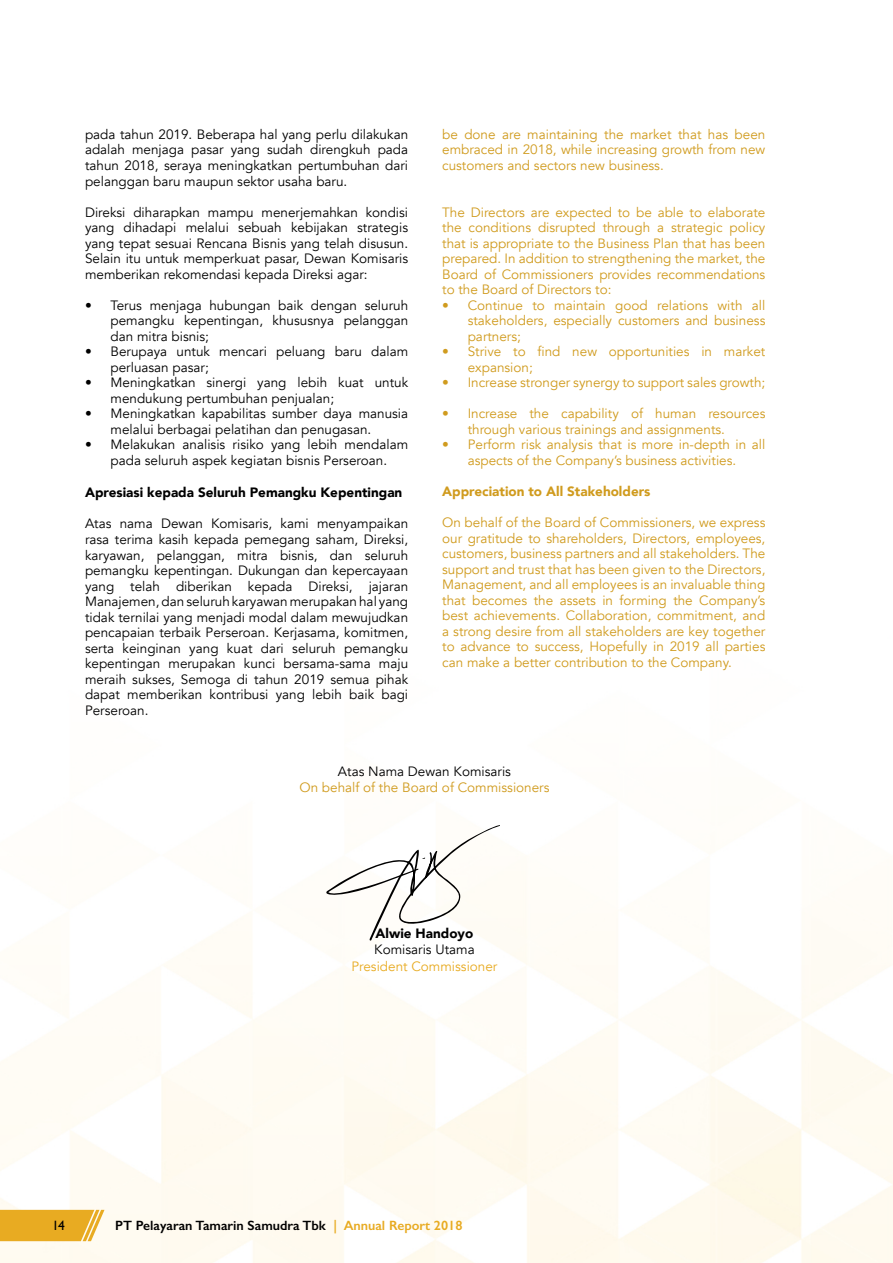
<style>
.page{position:relative;width:893px;height:1263px;background:#fff}
.page>*{position:absolute;margin:0;border:0;box-sizing:border-box;transform-origin:0 0}
.t1{font:13.5px/15.6px "Avenir";color:#000;text-align:justify}
.t2{font:13.5px/15.6px "Avenir";color:#d09b1e;text-align:justify}
.t3{font:900 13.5px "Avenir";color:#000}
.t4{font:600 13.5px "Gill Sans";color:#000}
.t5{font:900 13.5px "Avenir";color:#d09b1e}
.t6{font:13.5px "Avenir";color:#e8ab22}
.t7{font:13.5px "Gill Sans";color:#000}
.s1{color:#e8ab22}
</style>
<div class="page">
<svg style="left:0;top:1210px;width:104px;height:31px;background:#eab234"></svg>
<svg style="left:326px;top:825px;width:174px;height:116px"></svg>
<p class="t1" style="left:85px;top:127px;width:325px">pada tahun 2019. Beberapa hal yang perlu dilakukan adalah menjaga pasar yang sudah direngkuh pada tahun 2018, seraya meningkatkan pertumbuhan dari pelanggan baru maupun sektor usaha baru.</p>
<p class="t1" style="left:85px;top:204px;width:325px">Direksi diharapkan mampu menerjemahkan kondisi yang dihadapi melalui sebuah kebijakan strategis yang tepat sesuai Rencana Bisnis yang telah disusun.<br>Selain itu untuk memperkuat pasar, Dewan Komisaris memberikan rekomendasi kepada Direksi agar:</p>
<p class="t1" style="left:111px;top:298px;width:299px;text-indent:-26px">• Terus menjaga hubungan baik dengan seluruh pemangku kepentingan, khususnya pelanggan dan mitra bisnis;</p>
<p class="t1" style="left:111px;top:344px;width:299px;text-indent:-26px">• Berupaya untuk mencari peluang baru dalam perluasan pasar;</p>
<p class="t1" style="left:111px;top:375px;width:299px;text-indent:-26px">• Meningkatkan sinergi yang lebih kuat untuk mendukung pertumbuhan penjualan;</p>
<p class="t1" style="left:111px;top:406px;width:299px;text-indent:-26px">• Meningkatkan kapabilitas sumber daya manusia melalui berbagai pelatihan dan penugasan.</p>
<p class="t1" style="left:85px;top:437px;width:325px;text-align:center">• Melakukan analisis risiko yang lebih mendalam pada seluruh aspek kegiatan bisnis Perseroan.</p>
<p class="t3" style="left:85px;top:480px;width:319px">Apresiasi kepada Seluruh Pemangku Kepentingan</p>
<p class="t1" style="left:85px;top:516px;width:325px">Atas nama Dewan Komisaris, kami menyampaikan rasa terima kasih kepada pemegang saham, Direksi, karyawan, pelanggan, mitra bisnis, dan seluruh pemangku kepentingan. Dukungan dan kepercayaan yang telah diberikan kepada Direksi, jajaran Manajemen, dan seluruh karyawan merupakan hal yang tidak ternilai yang menjadi modal dalam mewujudkan pencapaian terbaik Perseroan. Kerjasama, komitmen, serta keinginan yang kuat dari seluruh pemangku kepentingan merupakan kunci bersama-sama maju meraih sukses, Semoga di tahun 2019 semua pihak dapat memberikan kontribusi yang lebih baik bagi Perseroan.</p>
<p class="t2" style="left:442px;top:127px;width:325px">be done are maintaining the market that has been embraced in 2018, while increasing growth from new customers and sectors new business.</p>
<p class="t2" style="left:442px;top:204px;width:325px">The Directors are expected to be able to elaborate the conditions disrupted through a strategic policy that is appropriate to the Business Plan that has been prepared. In addition to strengthening the market, the Board of Commissioners provides recommendations to the Board of Directors to:</p>
<p class="t2" style="left:468px;top:298px;width:299px;text-indent:-26px">• Continue to maintain good relations with all stakeholders, especially customers and business partners;</p>
<p class="t2" style="left:468px;top:344px;width:299px;text-indent:-26px">• Strive to find new opportunities in market expansion;</p>
<p class="t2" style="left:442px;top:375px;width:325px">• Increase stronger synergy to support sales growth;</p>
<p class="t2" style="left:468px;top:406px;width:299px;text-indent:-26px">• Increase the capability of human resources through various trainings and assignments.</p>
<p class="t2" style="left:442px;top:437px;width:325px;text-align:center">• Perform risk analysis that is more in-depth in all aspects of the Company’s business activities.</p>
<p class="t5" style="left:442px;top:480px;width:210px">Appreciation to All Stakeholders</p>
<p class="t2" style="left:442px;top:515px;width:325px">On behalf of the Board of Commissioners, we express our gratitude to shareholders, Directors, employees, customers, business partners and all stakeholders. The support and trust that has been given to the Directors, Management, and all employees is an invaluable thing that becomes the assets in forming the Company’s best achievements. Collaboration, commitment, and a strong desire from all stakeholders are key together to advance to success, Hopefully in 2019 all parties can make a better contribution to the Company.</p>
<p class="t1" style="left:338px;top:764px;width:175px">Atas Nama Dewan Komisaris</p>
<p class="t2" style="left:299px;top:780px;width:252px">On behalf of the Board of Commissioners</p>
<p class="t3" style="left:376px;top:922px;width:99px">Alwie Handoyo</p>
<p class="t1" style="left:374px;top:942px;width:102px">Komisaris Utama</p>
<p class="t6" style="left:351px;top:958px;width:147px">President Commissioner</p>
<p class="t7" style="left:52px;top:1217px;width:14px">14</p>
<p class="t4" style="left:115px;top:1217px;width:349px">PT Pelayaran Tamarin Samudra Tbk <span class="s1">| Annual Report 2018</span></p>
</div>
